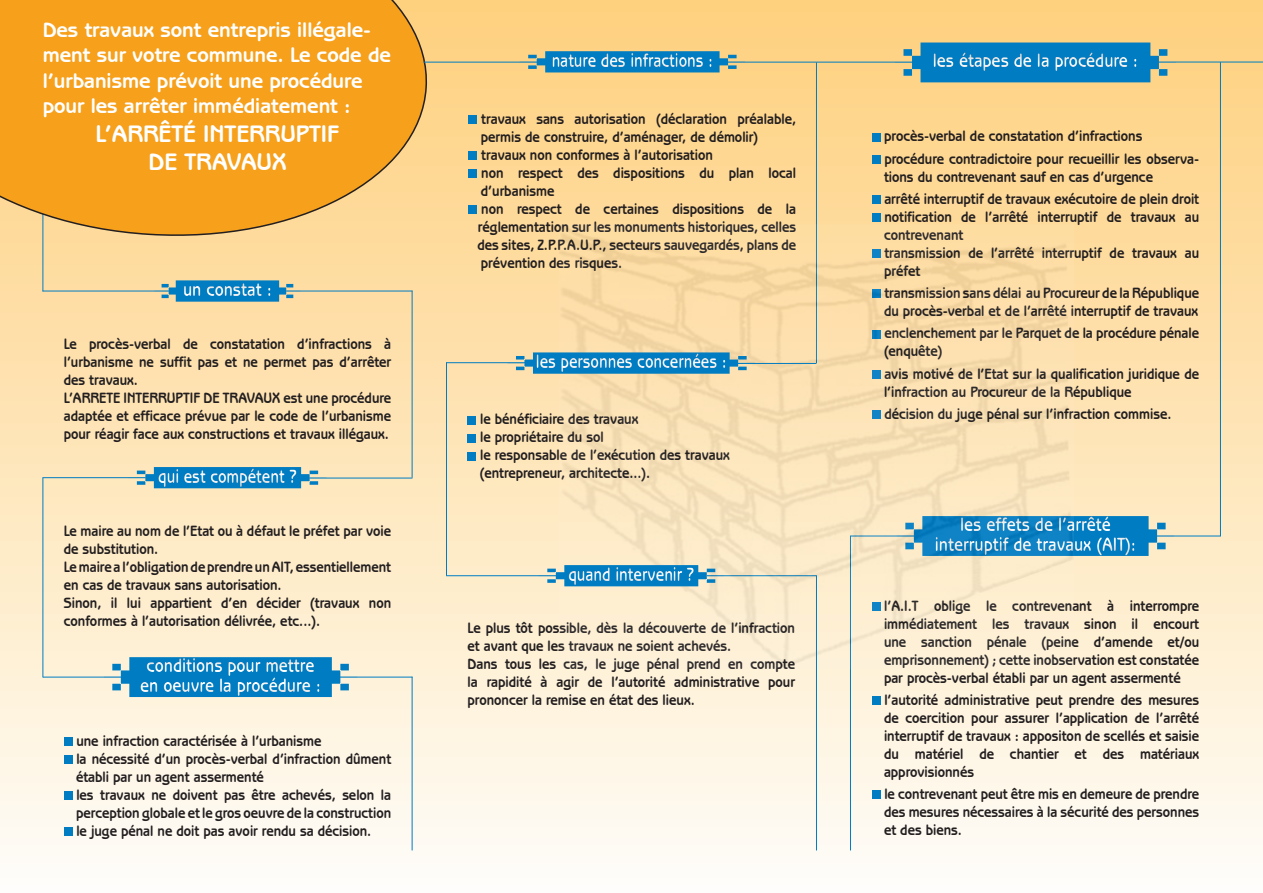
<style>
.page{position:relative;width:1263px;height:893px;background:#fff}
.page>*{position:absolute;margin:0;border:0;box-sizing:border-box;transform-origin:0 0}
.t1{font:700 24px "Benguiat Gothic IT Cby BT";color:#fff}
.t2{font:700 21px/25.2px "Benguiat Gothic IT Cby BT";color:#fff}
.t3{font:700 19.5px/19.5px "Benguiat Gothic IT Cby BT";color:#fff;text-align:center;scale:.85 1}
.t4{font:700 19.5px "Benguiat Gothic IT Cby BT";color:#fff;scale:.8 1}
.t5{font:700 15px/18px "Benguiat Gothic IT Cby BT";color:#231f20;scale:.9 1}
</style>
<div class="page">
<div style="left:0;top:0;width:1263px;height:893px;background:linear-gradient(to bottom,#fecf7c,#fefcf8)"></div>
<svg style="left:154px;top:280px;width:146px;height:22px"></svg>
<div style="left:169px;top:276px;width:116px;height:28px;background:#231f20;opacity:.5"></div>
<svg style="left:128px;top:467px;width:199px;height:21px"></svg>
<div style="left:144px;top:463px;width:167px;height:28px;background:#231f20;opacity:.5"></div>
<svg style="left:520px;top:51px;width:225px;height:21px"></svg>
<div style="left:537px;top:47px;width:190px;height:28px;background:#231f20;opacity:.5"></div>
<div style="left:469px;top:115px;width:8px;height:9px;background:#007cc2"></div>
<div style="left:469px;top:151px;width:8px;height:9px;background:#007cc2"></div>
<div style="left:469px;top:169px;width:8px;height:9px;background:#007cc2"></div>
<div style="left:469px;top:205px;width:8px;height:9px;background:#007cc2"></div>
<div style="left:468px;top:416px;width:8px;height:8px;background:#007cc2"></div>
<div style="left:468px;top:434px;width:8px;height:8px;background:#007cc2"></div>
<div style="left:468px;top:452px;width:8px;height:8px;background:#007cc2"></div>
<div style="left:872px;top:133px;width:8px;height:8px;background:#007cc2"></div>
<div style="left:872px;top:155px;width:8px;height:8px;background:#007cc2"></div>
<div style="left:872px;top:195px;width:8px;height:9px;background:#007cc2"></div>
<div style="left:872px;top:213px;width:8px;height:9px;background:#007cc2"></div>
<svg style="left:1149px;top:516px;width:25px;height:40px"></svg>
<div style="left:921px;top:512px;width:228px;height:46px;background:#231f20;opacity:.5"></div>
<div style="left:872px;top:696px;width:8px;height:9px;background:#007cc2"></div>
<div style="left:872px;top:791px;width:8px;height:8px;background:#007cc2"></div>
<hr style="left:43px;top:203px;width:1px;height:88px;background:#007cc2">
<svg style="left:0;top:0;width:433px;height:243px;background:#f5a72d"></svg>
<hr style="left:43px;top:291px;width:126px;height:1px;background:#007cc2">
<hr style="left:286px;top:291px;width:126px;height:1px;background:#007cc2">
<hr style="left:412px;top:291px;width:1px;height:187px;background:#007cc2">
<hr style="left:43px;top:478px;width:1px;height:199px;background:#007cc2">
<hr style="left:309px;top:478px;width:103px;height:1px;background:#007cc2">
<hr style="left:43px;top:477px;width:103px;height:1px;background:#007cc2">
<svg style="left:895px;top:43px;width:281px;height:39px;background:#c4bf93"></svg>
<div style="left:918px;top:41px;width:234px;height:43px;background:#231f20;opacity:.5"></div>
<hr style="left:423px;top:62px;width:116px;height:1px;background:#007cc2">
<hr style="left:727px;top:62px;width:199px;height:1px;background:#007cc2">
<hr style="left:446px;top:575px;width:110px;height:1px;background:#007cc2">
<hr style="left:816px;top:62px;width:1px;height:301px;background:#007cc2">
<hr style="left:1159px;top:62px;width:104px;height:1px;background:#007cc2">
<hr style="left:1157px;top:536px;width:63px;height:1px;background:#007cc2">
<hr style="left:1220px;top:62px;width:1px;height:474px;background:#007cc2">
<hr style="left:850px;top:536px;width:1px;height:314px;background:#007cc2">
<img style="left:560px;top:224px;width:513px;height:445px">
<svg style="left:104px;top:657px;width:253px;height:40px;background:#c5d7d4"></svg>
<div style="left:126px;top:653px;width:208px;height:46px;background:#231f20;opacity:.5"></div>
<div style="left:64px;top:738px;width:8px;height:8px;background:#007cc2"></div>
<div style="left:64px;top:756px;width:8px;height:8px;background:#007cc2"></div>
<div style="left:64px;top:792px;width:8px;height:8px;background:#007cc2"></div>
<div style="left:64px;top:828px;width:8px;height:8px;background:#007cc2"></div>
<hr style="left:43px;top:677px;width:78px;height:1px;background:#007cc2">
<hr style="left:340px;top:677px;width:72px;height:1px;background:#007cc2">
<hr style="left:412px;top:677px;width:1px;height:173px;background:#007cc2">
<hr style="left:816px;top:575px;width:1px;height:275px;background:#007cc2">
<svg style="left:507px;top:352px;width:248px;height:22px"></svg>
<div style="left:521px;top:348px;width:219px;height:28px;background:#231f20;opacity:.5"></div>
<svg style="left:539px;top:565px;width:185px;height:21px"></svg>
<div style="left:554px;top:561px;width:155px;height:28px;background:#231f20;opacity:.5"></div>
<hr style="left:737px;top:363px;width:79px;height:1px;background:#007cc2">
<hr style="left:446px;top:362px;width:80px;height:1px;background:#007cc2">
<hr style="left:446px;top:362px;width:1px;height:214px;background:#007cc2">
<p class="t2" style="left:43px;top:17px;width:350px">Des travaux sont entrepris illégale&shy;ment sur votre commune. Le code de l’urbanisme prévoit une procédure pour les arrêter immédiatement :</p>
<p class="t1" style="left:96px;top:119px;width:245px">L’ARRÊTÉ INTERRUPTIF</p>
<p class="t1" style="left:149px;top:147px;width:139px">DE TRAVAUX</p>
<h3 class="t3" style="left:183px;top:279px;width:106px">un constat :</h3>
<p class="t5" style="left:64px;top:335px;width:365px;text-align:justify">Le procès-verbal de constatation d’infractions à l’urbanisme ne suffit pas et ne permet pas d’arrêter des travaux.</p>
<p class="t5" style="left:64px;top:389px;width:365px;text-align:justify">L’ARRETE INTERRUPTIF DE TRAVAUX est une procédure adaptée et efficace prévue par le code de l’urbanisme pour réagir face aux constructions et travaux illégaux.</p>
<h3 class="t4" style="left:158px;top:464px;width:175px">qui est compétent ?</h3>
<p class="t5" style="left:64px;top:521px;width:365px">Le maire au nom de l’Etat ou à défaut le préfet par voie de substitution.</p>
<p class="t5" style="left:64px;top:557px;width:365px">Le maire a l’obligation de prendre un AIT, essentiellement en cas de travaux sans autorisation.</p>
<p class="t5" style="left:64px;top:593px;width:365px">Sinon, il lui appartient d’en décider (travaux non conformes à l’autorisation délivrée, etc...).</p>
<h3 class="t3" style="left:140px;top:655px;width:214px">conditions pour mettre en oeuvre la procédure :</h3>
<p class="t5" style="left:76px;top:732px;width:274px">une infraction caractérisée à l’urbanisme</p>
<p class="t5" style="left:76px;top:750px;width:352px">la nécessité d’un procès-verbal d’infraction dûment établi par un agent assermenté</p>
<p class="t5" style="left:76px;top:786px;width:352px">les travaux ne doivent pas être achevés, selon la perception globale et le gros oeuvre de la construction</p>
<p class="t5" style="left:76px;top:822px;width:329px">le juge pénal ne doit pas avoir rendu sa décision.</p>
<h3 class="t4" style="left:552px;top:48px;width:203px">nature des infractions :</h3>
<p class="t5" style="left:481px;top:109px;width:352px">travaux sans autorisation (déclaration préalable, permis de construire, d’aménager, de démolir)</p>
<p class="t5" style="left:481px;top:145px;width:259px">travaux non conformes à l’autorisation</p>
<p class="t5" style="left:481px;top:163px;width:352px">non respect des dispositions du plan local d’urbanisme</p>
<p class="t5" style="left:477px;top:199px;width:356px;text-align:justify">non respect de certaines dispositions de la réglementation sur les monuments historiques, celles des sites, Z.P.P.A.U.P., secteurs sauvegardés, plans de prévention des risques.</p>
<h3 class="t4" style="left:536px;top:349px;width:240px">les personnes concernées :</h3>
<p class="t5" style="left:480px;top:410px;width:177px">le bénéficiaire des travaux</p>
<p class="t5" style="left:480px;top:428px;width:139px">le propriétaire du sol</p>
<p class="t5" style="left:480px;top:446px;width:279px">le responsable de l’exécution des travaux</p>
<p class="t5" style="left:480px;top:464px;width:191px">(entrepreneur, architecte...).</p>
<h3 class="t4" style="left:568px;top:562px;width:159px">quand intervenir ?</h3>
<p class="t5" style="left:468px;top:618px;width:365px">Le plus tôt possible, dès la découverte de l’infraction et avant que les travaux ne soient achevés.</p>
<p class="t5" style="left:468px;top:654px;width:365px;text-align:justify">Dans tous les cas, le juge pénal prend en compte la rapidité à agir de l’autorité administrative pour prononcer la remise en état des lieux.</p>
<h3 class="t3" style="left:933px;top:51px;width:243px">les étapes de la procédure :</h3>
<p class="t5" style="left:884px;top:127px;width:288px">procès-verbal de constatation d’infractions</p>
<p class="t5" style="left:884px;top:149px;width:352px">procédure contradictoire pour recueillir les observa&shy;tions du contrevenant sauf en cas d’urgence</p>
<p class="t5" style="left:884px;top:189px;width:351px">arrêté interruptif de travaux exécutoire de plein droit</p>
<p class="t5" style="left:884px;top:207px;width:352px">notification de l’arrêté interruptif de travaux au contrevenant</p>
<p class="t5" style="left:884px;top:243px;width:352px">transmission de l’arrêté interruptif de travaux au préfet</p>
<p class="t5" style="left:884px;top:284px;width:352px">transmission sans délai au Procureur de la République du procès-verbal et de l’arrêté interruptif de travaux</p>
<p class="t5" style="left:884px;top:324px;width:352px">enclenchement par le Parquet de la procédure pénale (enquête)</p>
<p class="t5" style="left:884px;top:364px;width:352px">avis motivé de l’Etat sur la qualification juridique de l’infraction au Procureur de la République</p>
<p class="t5" style="left:884px;top:404px;width:321px">décision du juge pénal sur l’infraction commise.</p>
<h3 class="t3" style="left:935px;top:514px;width:238px">les effets de l’arrêté interruptif de travaux (AIT):</h3>
<p class="t5" style="left:884px;top:596px;width:352px;text-align:justify">l’A.I.T oblige le contrevenant à interrompre immédiatement les travaux sinon il encourt une sanction pénale (peine d’amende et/ou emprisonnement) ; cette inobservation est constatée par procès-verbal établi par un agent assermenté</p>
<p class="t5" style="left:884px;top:690px;width:352px;text-align:justify">l’autorité administrative peut prendre des mesures de coercition pour assurer l’application de l’arrêté interruptif de travaux : appositon de scellés et saisie du matériel de chantier et des matériaux approvisionnés</p>
<p class="t5" style="left:884px;top:785px;width:352px;text-align:justify">le contrevenant peut être mis en demeure de prendre des mesures nécessaires à la sécurité des personnes et des biens.</p>
</div>
